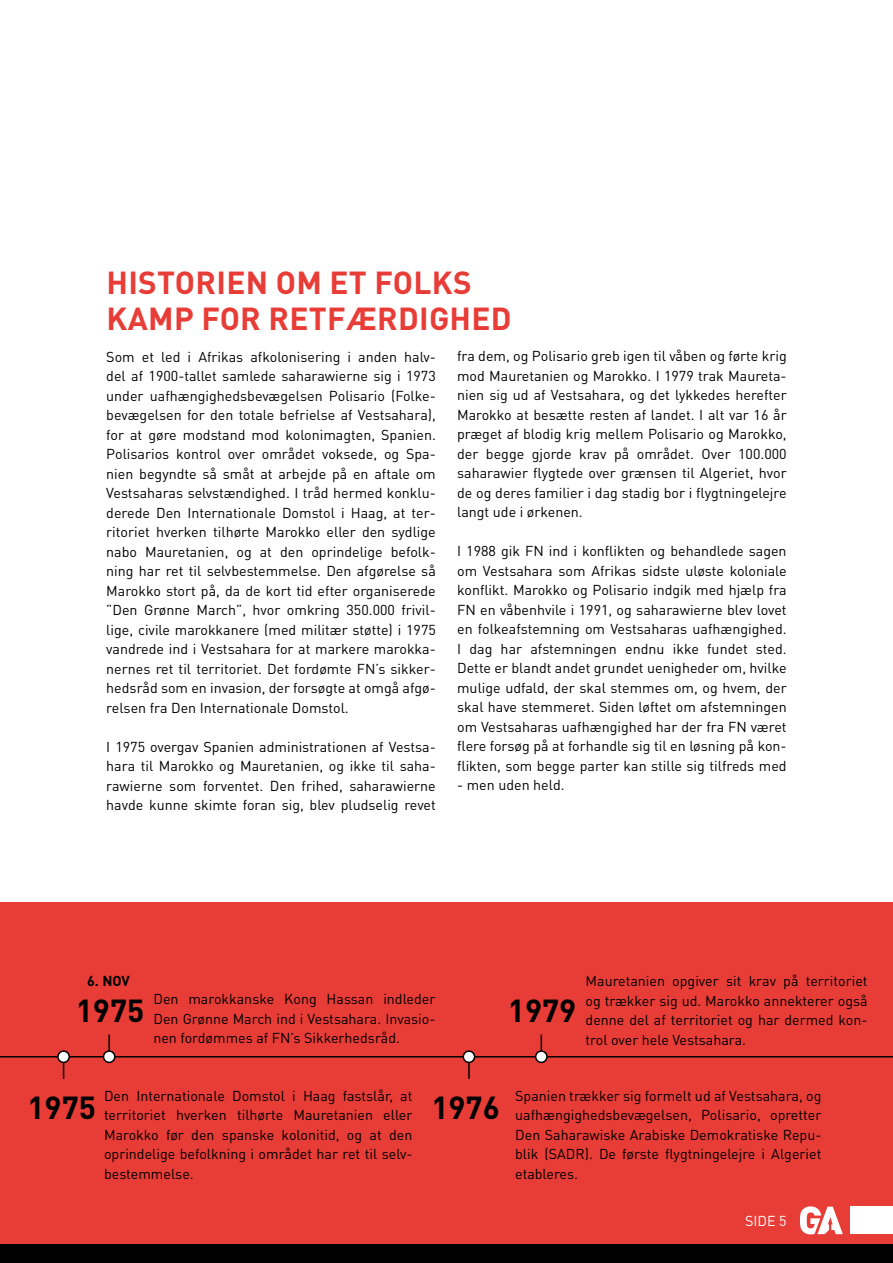
<style>
.page{position:relative;width:893px;height:1263px;background:#fff}
.page>*{position:absolute;margin:0;border:0;box-sizing:border-box;transform-origin:0 0}
.t1{font:700 31.5px/36px "DIN Pro";letter-spacing:.01em;color:#e83c37}
.t2{font:700 31.5px "DIN Pro";color:#000}
.t3{font:14.25px/19.5px "DIN Pro";color:#000;text-align:justify}
.t4{font:700 14.25px "DIN Pro";color:#000}
.t5{font:14.25px "DIN Pro";color:#fff}
</style>
<div class="page">
<div style="left:0;top:902px;width:893px;height:361px;background:#e83c37"></div>
<hr style="left:0;top:1056px;width:893px;height:1px;background:#000">
<hr style="left:108px;top:1034px;width:2px;height:23px;background:#000">
<svg style="left:541px;top:1034px;width:1px;height:16px"></svg>
<svg style="left:63px;top:1063px;width:1px;height:16px"></svg>
<hr style="left:468px;top:1056px;width:2px;height:23px;background:#000">
<div style="left:0;top:1245px;width:893px;height:18px;background:#000"></div>
<svg style="left:800px;top:1206px;width:43px;height:28px"></svg>
<div style="left:850px;top:1206px;width:43px;height:28px;background:#fff"></div>
<div style="left:58px;top:1051px;width:11px;height:11px;background:#fff;border-radius:50%"></div>
<div style="left:57px;top:1050px;width:13px;height:13px;border:2px solid #000;border-radius:50%"></div>
<div style="left:104px;top:1051px;width:11px;height:11px;background:#fff;border-radius:50%"></div>
<div style="left:103px;top:1050px;width:13px;height:13px;border:2px solid #000;border-radius:50%"></div>
<div style="left:463px;top:1051px;width:12px;height:11px;background:#fff;border-radius:50%"></div>
<div style="left:463px;top:1050px;width:12px;height:13px;border:2px solid #000;border-radius:50%"></div>
<div style="left:536px;top:1051px;width:11px;height:11px;background:#fff;border-radius:50%"></div>
<div style="left:535px;top:1050px;width:13px;height:13px;border:2px solid #000;border-radius:50%"></div>
<h1 class="t1" style="left:106px;top:263px;width:406px">HISTORIEN OM ET FOLKS<br>KAMP FOR RETFÆRDIGHED</h1>
<p class="t3" style="left:106px;top:346px;width:331px">Som et led i Afrikas afkolonisering i anden halv&shy;del af 1900-tallet samlede saharawierne sig i 1973 under uafhængighedsbevægelsen Polisario (Folke&shy;bevægelsen for den totale befrielse af Vestsahara), for at gøre modstand mod kolonimagten, Spanien.<br>Polisarios kontrol over området voksede, og Spa&shy;nien begyndte så småt at arbejde på en aftale om Vestsaharas selvstændighed. I tråd hermed konklu&shy;derede Den Internationale Domstol i Haag, at ter&shy;ritoriet hverken tilhørte Marokko eller den sydlige nabo Mauretanien, og at den oprindelige befolk&shy;ning har ret til selvbestemmelse. Den afgørelse så Marokko stort på, da de kort tid efter organiserede ”Den Grønne March”, hvor omkring 350.000 frivil&shy;lige, civile marokkanere (med militær støtte) i 1975 vandrede ind i Vestsahara for at markere marokka&shy;nernes ret til territoriet. Det fordømte FN’s sikker&shy;hedsråd som en invasion, der forsøgte at omgå afgø&shy;relsen fra Den Internationale Domstol.</p>
<p class="t3" style="left:106px;top:736px;width:331px">I 1975 overgav Spanien administrationen af Vestsa&shy;hara til Marokko og Mauretanien, og ikke til saha&shy;rawierne som forventet. Den frihed, saharawierne havde kunne skimte foran sig, blev pludselig revet</p>
<p class="t3" style="left:457px;top:346px;width:331px">fra dem, og Polisario greb igen til våben og førte krig mod Mauretanien og Marokko. I 1979 trak Maureta&shy;nien sig ud af Vestsahara, og det lykkedes herefter Marokko at besætte resten af landet. I alt var 16 år præget af blodig krig mellem Polisario og Marokko, der begge gjorde krav på området. Over 100.000 saharawier flygtede over grænsen til Algeriet, hvor de og deres familier i dag stadig bor i flygtningelejre langt ude i ørkenen.</p>
<p class="t3" style="left:457px;top:541px;width:331px">I 1988 gik FN ind i konflikten og behandlede sagen om Vestsahara som Afrikas sidste uløste koloniale konflikt. Marokko og Polisario indgik med hjælp fra FN en våbenhvile i 1991, og saharawierne blev lovet en folkeafstemning om Vestsaharas uafhængighed.<br>I dag har afstemningen endnu ikke fundet sted.<br>Dette er blandt andet grundet uenigheder om, hvilke mulige udfald, der skal stemmes om, og hvem, der skal have stemmeret. Siden løftet om afstemningen om Vestsaharas uafhængighed har der fra FN været flere forsøg på at forhandle sig til en løsning på kon&shy;flikten, som begge parter kan stille sig tilfreds med</p>
<p class="t3" style="left:457px;top:775px;width:109px">- men uden held.</p>
<p class="t4" style="left:87px;top:971px;width:44px">6. NOV</p>
<p class="t3" style="left:153px;top:989px;width:284px">Den marokkanske Kong Hassan indleder Den Grønne March ind i Vestsahara. Invasio&shy;nen fordømmes af FN’s Sikkerhedsråd.</p>
<h1 class="t2" style="left:76px;top:989px;width:70px">1975</h1>
<h1 class="t2" style="left:508px;top:989px;width:70px">1979</h1>
<p class="t3" style="left:586px;top:971px;width:284px">Mauretanien opgiver sit krav på territoriet og trækker sig ud. Marokko annekterer også denne del af territoriet og har dermed kon&shy;trol over hele Vestsahara.</p>
<p class="t3" style="left:104px;top:1085px;width:310px">Den Internationale Domstol i Haag fastslår, at territoriet hverken tilhørte Mauretanien eller Marokko før den spanske kolonitid, og at den oprindelige befolkning i området har ret til selv&shy;bestemmelse.</p>
<p class="t3" style="left:515px;top:1085px;width:308px">Spanien trækker sig formelt ud af Vestsahara, og uafhængighedsbevægelsen, Polisario, opretter Den Saharawiske Arabiske Demokratiske Repu&shy;blik (SADR). De første flygtningelejre i Algeriet etableres.</p>
<h1 class="t2" style="left:27px;top:1086px;width:70px">1975</h1>
<h1 class="t2" style="left:431px;top:1086px;width:70px">1976</h1>
<p class="t5" style="left:745px;top:1211px;width:43px">SIDE 5</p>
</div>
